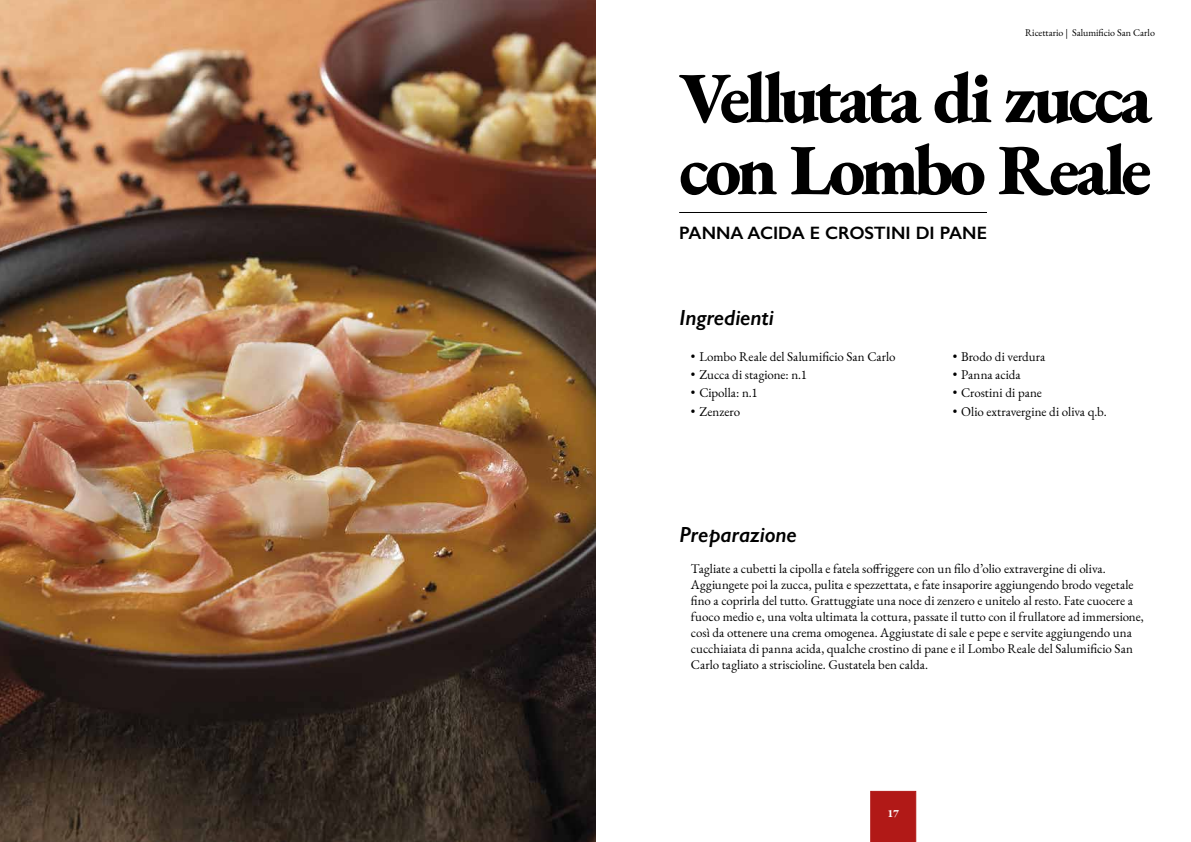
<style>
.page{position:relative;width:1191px;height:842px;background:#fff}
.page>*{position:absolute;margin:0;border:0;box-sizing:border-box;transform-origin:0 0}
.t1{font:72px/72px "EB Garamond";letter-spacing:-.055em;color:#000}
.t2{font:italic 600 22px "Gill Sans";letter-spacing:-.005em;color:#000}
.t3{font:600 18px "Gill Sans";color:#000}
.t4{font:13px/16px "EB Garamond";color:#000}
.t5{font:11px "EB Garamond";color:#fff}
.t6{font:10px "EB Garamond";color:#000}
</style>
<div class="page">
<hr style="left:679px;top:212px;width:308px;height:1px;background:#000">
<img style="left:0;top:0;width:595px;height:842px">
<div style="left:870px;top:791px;width:46px;height:51px;background:#b11917"></div>
<p class="t6" style="left:1025px;top:26px;width:131px">Ricettario | Salumificio San Carlo</p>
<h1 class="t1" style="left:679px;top:62px;width:474px">Vellutata di zucca con Lombo Reale</h1>
<h3 class="t3" style="left:679px;top:222px;width:309px">PANNA ACIDA E CROSTINI DI PANE</h3>
<h2 class="t2" style="left:679px;top:304px;width:96px">Ingredienti</h2>
<p class="t4" style="left:691px;top:348px;width:206px">• Lombo Reale del Salumificio San Carlo</p>
<p class="t4" style="left:691px;top:367px;width:118px">• Zucca di stagione: n.1</p>
<p class="t4" style="left:691px;top:385px;width:68px">• Cipolla: n.1</p>
<p class="t4" style="left:691px;top:404px;width:51px">• Zenzero</p>
<h2 class="t2" style="left:679px;top:521px;width:119px">Preparazione</h2>
<p class="t4" style="left:952px;top:348px;width:94px">• Brodo di verdura</p>
<p class="t4" style="left:952px;top:367px;width:69px">• Panna acida</p>
<p class="t4" style="left:952px;top:385px;width:91px">• Crostini di pane</p>
<p class="t4" style="left:952px;top:404px;width:155px">• Olio extravergine di oliva q.b.</p>
<p class="t4" style="left:691px;top:560px;width:454px">Tagliate a cubetti la cipolla e fatela soffriggere con un filo d’olio extravergine di oliva.<br>Aggiungete poi la zucca, pulita e spezzettata, e fate insaporire aggiungendo brodo vegetale fino a coprirla del tutto. Grattuggiate una noce di zenzero e unitelo al resto. Fate cuocere a fuoco medio e, una volta ultimata la cottura, passate il tutto con il frullatore ad immersione, così da ottenere una crema omogenea. Aggiustate di sale e pepe e servite aggiungendo una cucchiaiata di panna acida, qualche crostino di pane e il Lombo Reale del Salumificio San Carlo tagliato a striscioline. Gustatela ben calda.</p>
<p class="t5" style="left:887px;top:806px;width:13px">17</p>
</div>
